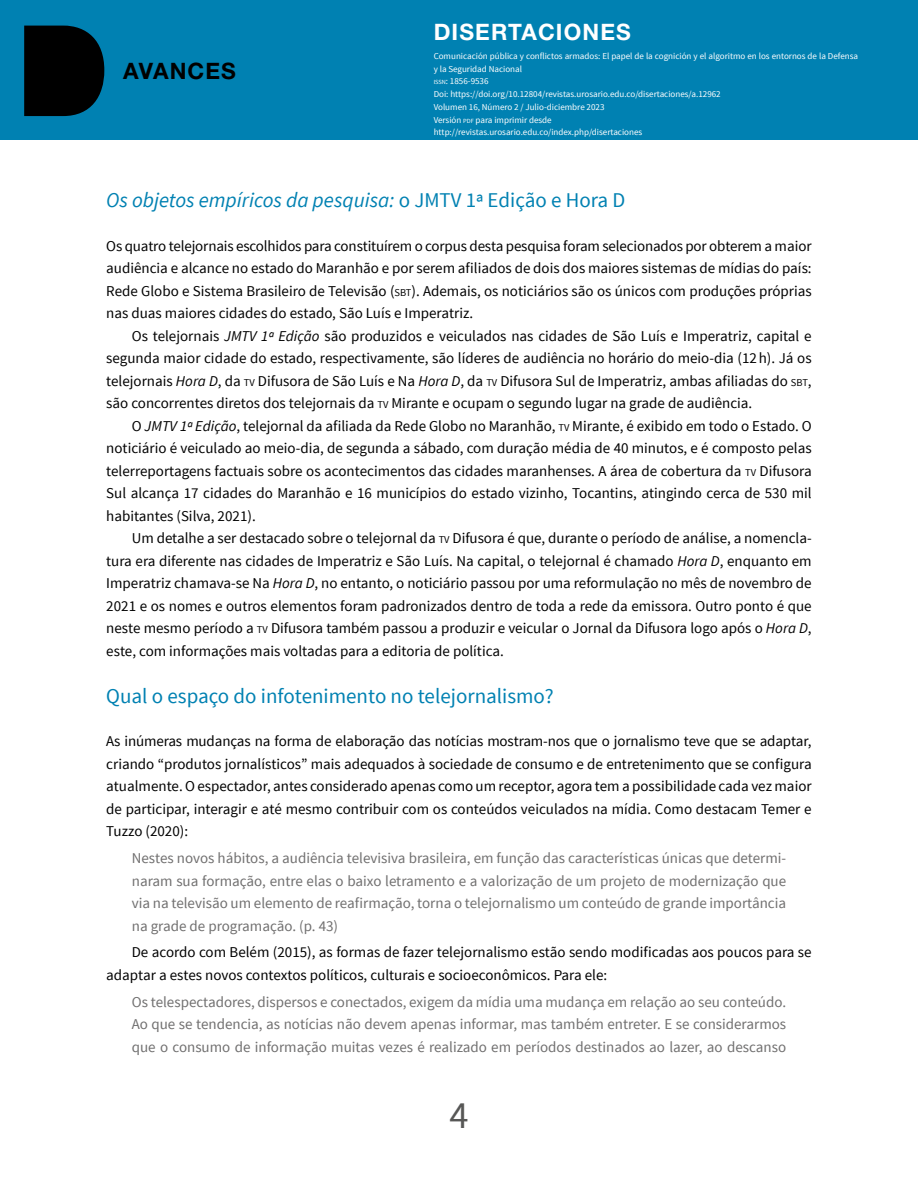
<style>
.page{position:relative;width:918px;height:1188px;background:#fff}
.page>*{position:absolute;margin:0;border:0;box-sizing:border-box;transform-origin:0 0}
.t1{font:38.4px "Source Sans Pro";color:#575756}
.t2{font:700 22.65px "Helvetica Neue LT Std";letter-spacing:.05em;color:#fff}
.t3{font:700 22.65px "Helvetica Neue LT Std";letter-spacing:.05em;color:#000}
.t4{font:italic 21px "Source Sans Pro";color:#0081b2}
.t5{font:21px "Source Sans Pro";color:#0081b2}
.t6{font:15px/22.5px "Source Sans Pro";color:#000;text-align:justify}
.t7{font:15px/22.5px "Source Sans Pro";color:#706f6f;text-align:justify}
.t8{font:9px/12.8px "Source Sans Pro";color:#fff}
.s1{font-size:6.3px}
.s2{font-style:normal}
.s3{font-size:10.5px}
.s4{font-style:italic}
</style>
<div class="page">
<div style="left:0;top:0;width:918px;height:139px;background:#0081b2"></div>
<svg style="left:24px;top:26px;width:80px;height:90px;background:#000b10"></svg>
<h2 class="t3" style="left:123px;top:57px;width:114px">AVANCES</h2>
<h2 class="t2" style="left:434px;top:18px;width:199px">DISERTACIONES</h2>
<p class="t8" style="left:434px;top:50px;width:426px">Comunicación pública y conflictos armados: El papel de la cognición y el algoritmo en los entornos de la Defensa y la Seguridad Nacional<br><span class="s1">ISSN</span>: 1856-9536<br>Doi: https://doi.org/10.12804/revistas.urosario.edu.co/disertaciones/a.12962<br>Volumen 16, Número 2 / Julio-diciembre 2023<br>Versión <span class="s1">PDF</span> para imprimir desde<br>http://revistas.urosario.edu.co/index.php/disertaciones</p>
<h3 class="t4" style="left:106px;top:187px;width:521px">Os objetos empíricos da pesquisa: <span class="s2">o JMTV 1ª Edição e Hora D</span></h3>
<p class="t6" style="left:106px;top:235px;width:707px">Os quatro telejornais escolhidos para constituírem o corpus desta pesquisa foram selecionados por obterem a maior audiência e alcance no estado do Maranhão e por serem afiliados de dois dos maiores sistemas de mídias do país:<br>Rede Globo e Sistema Brasileiro de Televisão (<span class="s3">SBT</span>). Ademais, os noticiários são os únicos com produções próprias nas duas maiores cidades do estado, São Luís e Imperatriz.</p>
<p class="t6" style="left:106px;top:325px;width:707px;text-indent:26px">Os telejornais <span class="s4">JMTV 1ª</span> <span class="s4">Edição</span> são produzidos e veiculados nas cidades de São Luís e Imperatriz, capital e segunda maior cidade do estado, respectivamente, são líderes de audiência no horário do meio-dia (12h). Já os telejornais <span class="s4">Hora D</span>, da <span class="s3">TV</span> Difusora de São Luís e Na <span class="s4">Hora D</span>, da <span class="s3">TV</span> Difusora Sul de Imperatriz, ambas afiliadas do <span class="s3">SBT</span>, são concorrentes diretos dos telejornais da <span class="s3">TV</span> Mirante e ocupam o segundo lugar na grade de audiência.</p>
<p class="t6" style="left:106px;top:415px;width:707px;text-indent:26px">O <span class="s4">JMTV</span> <span class="s4">1ª Edição</span>, telejornal da afiliada da Rede Globo no Maranhão, <span class="s3">TV</span> Mirante, é exibido em todo o Estado. O noticiário é veiculado ao meio-dia, de segunda a sábado, com duração média de 40 minutos, e é composto pelas telerreportagens factuais sobre os acontecimentos das cidades maranhenses. A área de cobertura da <span class="s3">TV</span> Difusora Sul alcança 17 cidades do Maranhão e 16 municípios do estado vizinho, Tocantins, atingindo cerca de 530 mil habitantes (Silva, 2021).</p>
<p class="t6" style="left:106px;top:527px;width:707px;text-indent:26px">Um detalhe a ser destacado sobre o telejornal da <span class="s3">TV</span> Difusora é que, durante o período de análise, a nomencla&shy;tura era diferente nas cidades de Imperatriz e São Luís. Na capital, o telejornal é chamado <span class="s4">Hora D</span>, enquanto em Imperatriz chamava-se Na <span class="s4">Hora D</span>, no entanto, o noticiário passou por uma reformulação no mês de novembro de 2021 e os nomes e outros elementos foram padronizados dentro de toda a rede da emissora. Outro ponto é que neste mesmo período a <span class="s3">TV</span> Difusora também passou a produzir e veicular o Jornal da Difusora logo após o <span class="s4">Hora D</span>, este, com informações mais voltadas para a editoria de política.</p>
<h3 class="t5" style="left:106px;top:683px;width:449px">Qual o espaço do infotenimento no telejornalismo?</h3>
<p class="t6" style="left:106px;top:730px;width:707px">As inúmeras mudanças na forma de elaboração das notícias mostram-nos que o jornalismo teve que se adaptar, criando “produtos jornalísticos” mais adequados à sociedade de consumo e de entretenimento que se configura atualmente. O espectador, antes considerado apenas como um receptor, agora tem a possibilidade cada vez maior de participar, interagir e até mesmo contribuir com os conteúdos veiculados na mídia. Como destacam Temer e Tuzzo (2020):</p>
<p class="t7" style="left:132px;top:847px;width:656px">Nestes novos hábitos, a audiência televisiva brasileira, em função das características únicas que determi&shy;naram sua formação, entre elas o baixo letramento e a valorização de um projeto de modernização que via na televisão um elemento de reafirmação, torna o telejornalismo um conteúdo de grande importância na grade de programação. (p. 43)</p>
<p class="t6" style="left:106px;top:941px;width:707px;text-indent:26px">De acordo com Belém (2015), as formas de fazer telejornalismo estão sendo modificadas aos poucos para se adaptar a estes novos contextos políticos, culturais e socioeconômicos. Para ele:</p>
<p class="t7" style="left:132px;top:991px;width:656px">Os telespectadores, dispersos e conectados, exigem da mídia uma mudança em relação ao seu conteúdo.<br>Ao que se tendencia, as notícias não devem apenas informar, mas também entreter. E se considerarmos que o consumo de informação muitas vezes é realizado em períodos destinados ao lazer, ao descanso</p>
<h1 class="t1" style="left:449px;top:1092px;width:21px">4</h1>
</div>
